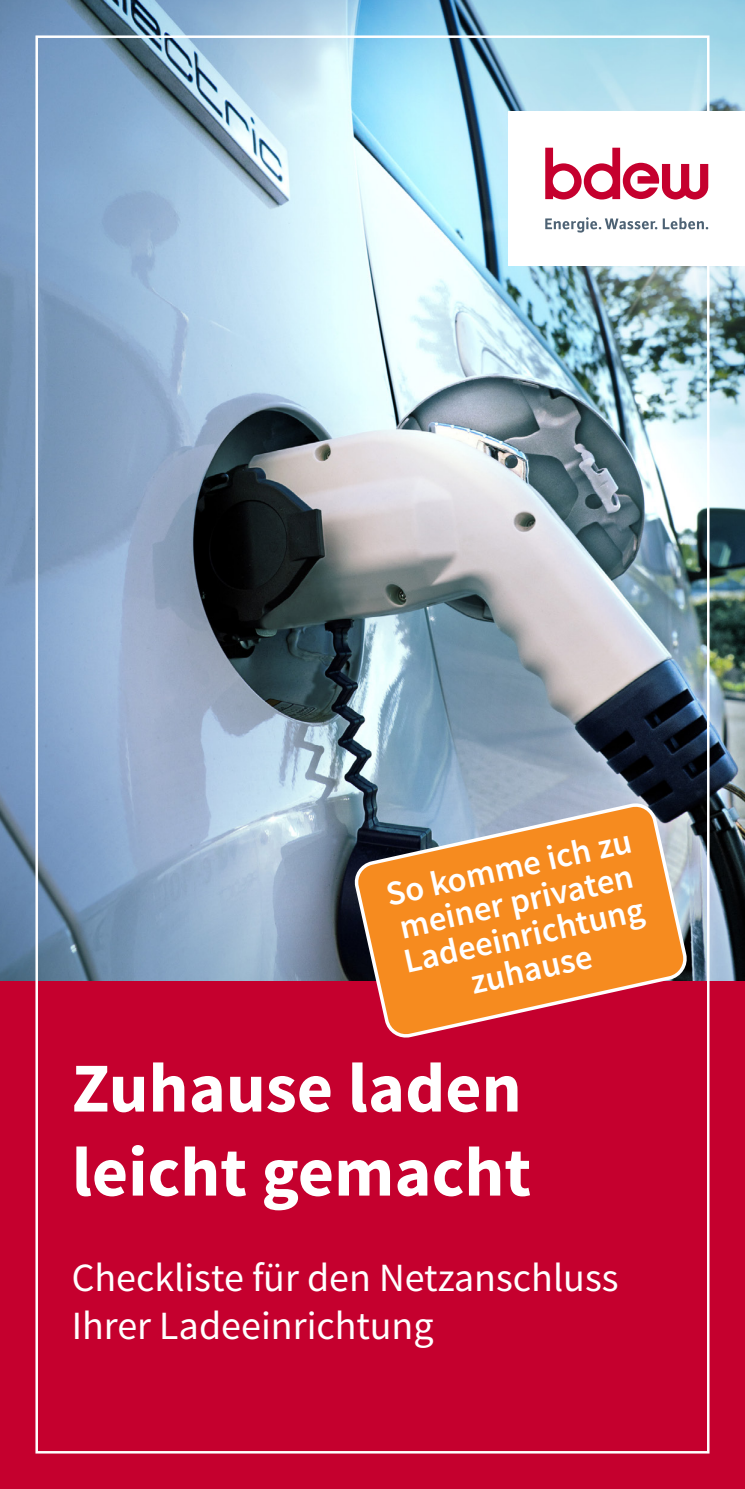
<style>
.page{position:relative;width:745px;height:1489px;background:#fff}
.page>*{position:absolute;margin:0;border:0;box-sizing:border-box;transform-origin:0 0}
.Titel_Headline{font:700 70px "Source Sans Pro";color:#fff}
.Titel_Subline{font:40px "Source Sans Pro";color:#fff}
.Copy{font:600 34.75px "Source Sans Pro";color:#fff}
</style>
<div class="page">
<img style="left:0;top:0;width:744px;height:981px">
<div style="left:0;top:981px;width:744px;height:507px;background:#c5002e"></div>
<svg style="left:354px;top:803px;width:332px;height:234px;background:#d97b3c"></svg>
<div style="left:508px;top:111px;width:236px;height:155px;background:#fff"></div>
<svg style="left:545px;top:217px;width:162px;height:15px"></svg>
<svg style="left:545px;top:148px;width:162px;height:51px"></svg>
<p class="Copy" style="left:381px;top:874px;width:252px;rotate:-13deg">So komme ich zu</p>
<p class="Copy" style="left:395px;top:906px;width:240px;rotate:-13deg">meiner privaten</p>
<p class="Copy" style="left:399px;top:941px;width:246px;rotate:-13deg">Ladeeinrichtung</p>
<p class="Copy" style="left:466px;top:961px;width:125px;rotate:-13deg">zuhause</p>
<p class="Titel_Headline" style="left:72px;top:1043px;width:451px">Zuhause laden</p>
<p class="Titel_Headline" style="left:72px;top:1127px;width:460px">leicht gemacht</p>
<p class="Titel_Subline" style="left:72px;top:1252px;width:548px">Checkliste für den Netzanschluss</p>
<p class="Titel_Subline" style="left:72px;top:1300px;width:363px">Ihrer Ladeeinrichtung</p>
</div>
